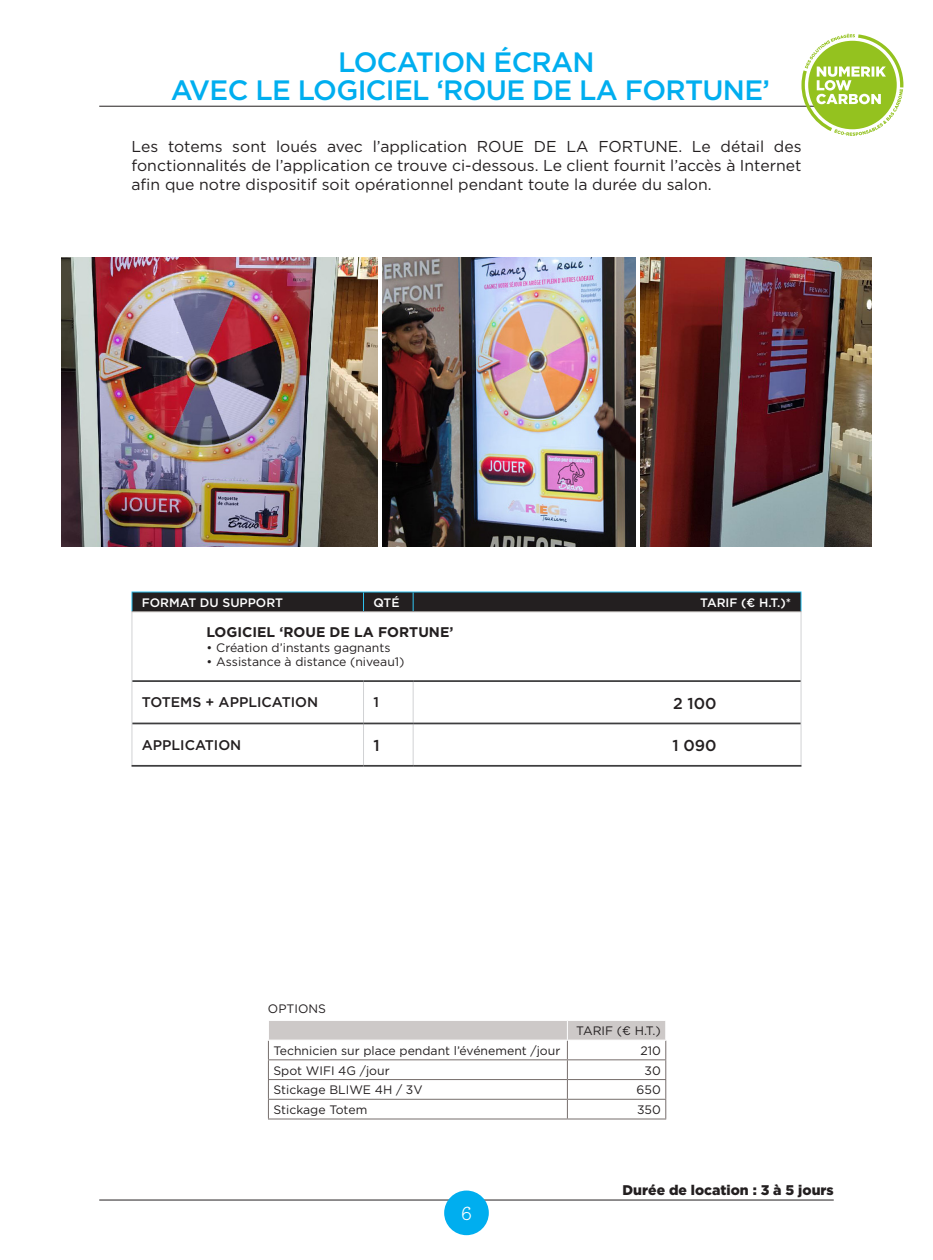
<style>
.page{position:relative;width:933px;height:1260px;background:#fff}
.page>*{position:absolute;margin:0;border:0;box-sizing:border-box;transform-origin:0 0}
.t1{font:500 28px "Gotham";letter-spacing:-.025em;color:#00aeef}
.t2{font:21px "Archer";color:#fff}
.t3{font:15.75px/18.9px "Gotham";color:#231f20;text-align:justify}
.t4{font:500 15.75px "Gotham";color:#231f20}
.t5{font:500 14px "Gotham";color:#231f20}
.t6{font:700 14px "Gotham";color:#231f20}
.t7{font:900 14px "Gotham";color:#231f20}
.t8{font:12.25px "Gotham";color:#231f20}
.t9{font:500 12.25px "Gotham";color:#fff}
</style>
<div class="page">
<img style="left:61px;top:258px;width:316px;height:289px">
<img style="left:640px;top:258px;width:231px;height:289px">
<hr style="left:99px;top:106px;width:734px;height:1px;background:#231f20">
<div style="left:131px;top:592px;width:670px;height:19px;background:#231f20"></div>
<hr style="left:131px;top:612px;width:1px;height:69px;background:#d1d2d4">
<hr style="left:800px;top:612px;width:1px;height:69px;background:#d1d2d4">
<hr style="left:131px;top:611px;width:232px;height:1px;background:#a7a2a0">
<hr style="left:363px;top:611px;width:50px;height:1px;background:#a7a2a0">
<hr style="left:413px;top:611px;width:388px;height:1px;background:#a7a2a0">
<hr style="left:131px;top:681px;width:1px;height:42px;background:#d1d2d4">
<hr style="left:363px;top:682px;width:1px;height:41px;background:#d1d2d4">
<hr style="left:413px;top:682px;width:1px;height:41px;background:#d1d2d4">
<hr style="left:800px;top:681px;width:1px;height:42px;background:#d1d2d4">
<hr style="left:131px;top:723px;width:1px;height:42px;background:#d1d2d4">
<hr style="left:363px;top:724px;width:1px;height:41px;background:#d1d2d4">
<hr style="left:413px;top:724px;width:1px;height:41px;background:#d1d2d4">
<hr style="left:800px;top:723px;width:1px;height:42px;background:#d1d2d4">
<hr style="left:132px;top:723px;width:231px;height:1px;background:#3e3e3f">
<hr style="left:363px;top:723px;width:50px;height:1px;background:#3e3e3f">
<hr style="left:413px;top:723px;width:387px;height:1px;background:#3e3e3f">
<hr style="left:132px;top:680px;width:231px;height:2px;background:#3e3e3f">
<hr style="left:363px;top:680px;width:50px;height:2px;background:#3e3e3f">
<hr style="left:413px;top:680px;width:387px;height:2px;background:#3e3e3f">
<hr style="left:131px;top:765px;width:232px;height:2px;background:#3e3e3f">
<hr style="left:363px;top:765px;width:50px;height:2px;background:#3e3e3f">
<hr style="left:413px;top:765px;width:388px;height:2px;background:#3e3e3f">
<img style="left:382px;top:258px;width:253px;height:289px">
<hr style="left:99px;top:1200px;width:734px;height:1px;background:#231f20">
<svg style="left:801px;top:34px;width:102px;height:102px"></svg>
<hr style="left:268px;top:1119px;width:299px;height:1px;background:#766e6c">
<hr style="left:567px;top:1119px;width:99px;height:1px;background:#766e6c">
<svg style="left:268px;top:1021px;width:398px;height:98px"></svg>
<hr style="left:268px;top:1040px;width:299px;height:1px;background:#fff">
<hr style="left:567px;top:1040px;width:99px;height:1px;background:#fff">
<div style="left:444px;top:1191px;width:45px;height:44px;background:#00aeef;border-radius:50%"></div>
<p class="t1" style="left:338px;top:44px;width:258px">LOCATION ÉCRAN</p>
<p class="t1" style="left:171px;top:72px;width:601px">AVEC LE LOGICIEL ‘ROUE DE LA FORTUNE’</p>
<p class="t3" style="left:131px;top:137px;width:671px">Les totems sont loués avec l’application ROUE DE LA FORTUNE. Le détail des fonctionnalités de l’application ce trouve ci-dessous. Le client fournit l’accès à Internet afin que notre dispositif soit opérationnel pendant toute la durée du salon.</p>
<p class="t9" style="left:142px;top:594px;width:143px">FORMAT DU SUPPORT</p>
<p class="t9" style="left:373px;top:594px;width:28px">QTÉ</p>
<p class="t9" style="left:700px;top:594px;width:92px">TARIF (€ H.T.)*</p>
<p class="t6" style="left:206px;top:624px;width:248px">LOGICIEL ‘ROUE DE LA FORTUNE’</p>
<p class="t8" style="left:206px;top:639px;width:186px">• Création d’instants gagnants</p>
<p class="t8" style="left:206px;top:654px;width:200px">• Assistance à distance (niveau1)</p>
<p class="t5" style="left:142px;top:693px;width:178px">TOTEMS + APPLICATION</p>
<p class="t5" style="left:373px;top:693px;width:7px">1</p>
<p class="t4" style="left:673px;top:693px;width:45px">2 100</p>
<p class="t5" style="left:142px;top:735px;width:101px">APPLICATION</p>
<p class="t4" style="left:373px;top:735px;width:8px">1</p>
<p class="t4" style="left:672px;top:735px;width:46px">1 090</p>
<p class="t8" style="left:268px;top:1001px;width:60px">OPTIONS</p>
<p class="t8" style="left:576px;top:1023px;width:86px">TARIF (€ H.T.)</p>
<p class="t8" style="left:273px;top:1043px;width:288px">Technicien sur place pendant l’événement /jour</p>
<p class="t8" style="left:640px;top:1043px;width:22px">210</p>
<p class="t8" style="left:273px;top:1062px;width:118px">Spot WIFI 4G /jour</p>
<p class="t8" style="left:644px;top:1062px;width:18px">30</p>
<p class="t8" style="left:273px;top:1082px;width:151px">Stickage BLIWE 4H / 3V</p>
<p class="t8" style="left:636px;top:1082px;width:26px">650</p>
<p class="t8" style="left:273px;top:1102px;width:95px">Stickage Totem</p>
<p class="t8" style="left:637px;top:1102px;width:25px">350</p>
<h2 class="t2" style="left:461px;top:1198px;width:12px">6</h2>
<p class="t7" style="left:622px;top:1182px;width:213px">Durée de location : 3 à 5 jours</p>
</div>
